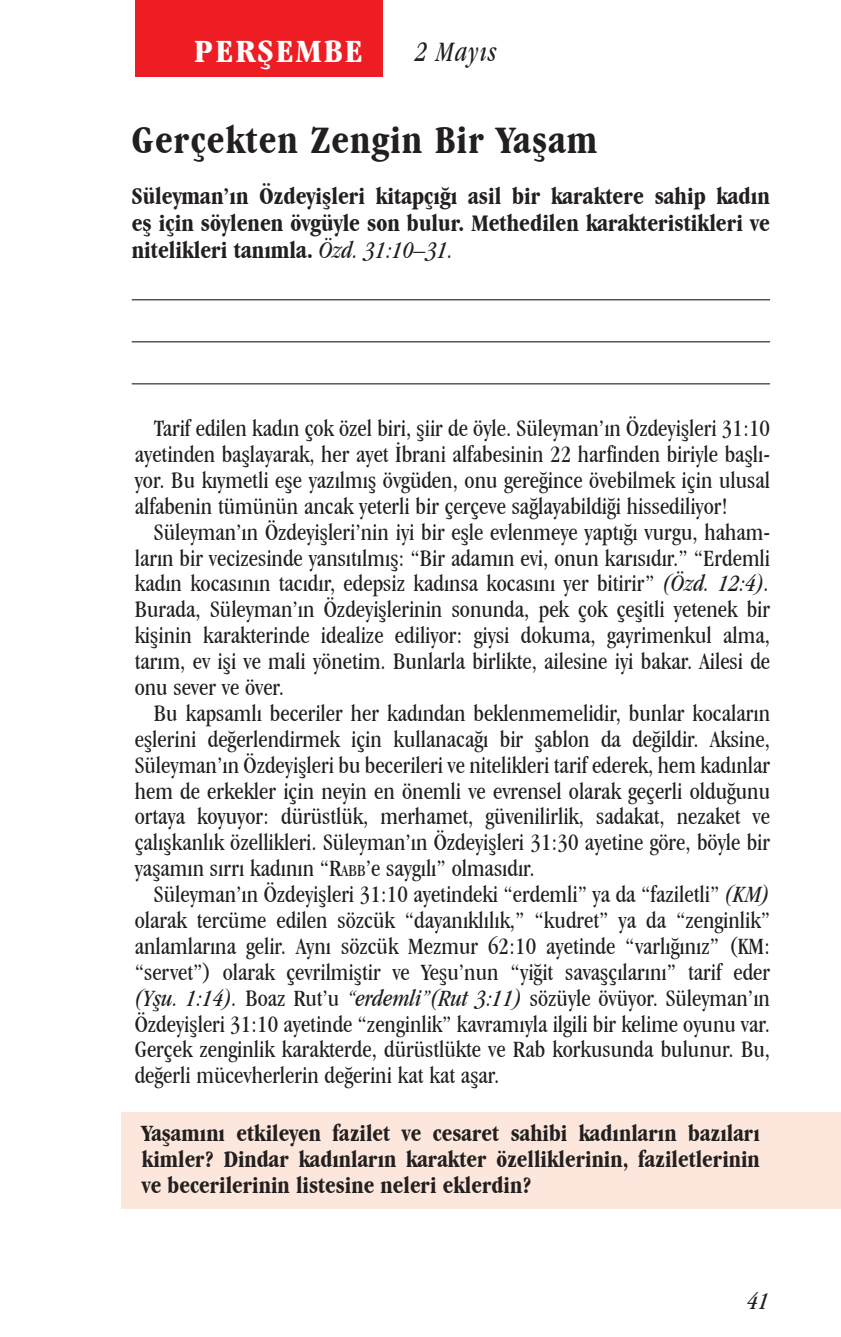
<style>
.page{position:relative;width:841px;height:1337px;background:#fff}
.page>*{position:absolute;margin:0;border:0;box-sizing:border-box;transform-origin:0 0}
.Day_Title{font:700 condensed 40.5px "Garamond IT Cby BT";letter-spacing:.025em;color:#231f20}
.Daily_Header{font:700 condensed 33.75px "Garamond IT Cby BT";letter-spacing:.05em;color:#fff;scale:1.1 1}
.Lesson_Dates{font:italic condensed 29.25px "Garamond IT Cby BT";letter-spacing:.05em;color:#231f20;scale:.9 1}
.Question{font:700 condensed 24.75px/27px "Garamond IT Cby BT";color:#231f20;text-align:justify}
.t1{font:italic condensed 24.75px "Garamond IT Cby BT";color:#231f20}
.Body{font:condensed 24.3px/25.9px "Garamond IT Cby BT";color:#231f20;text-align:justify}
.x-screened_box-text{font:700 condensed 24.3px/25.9px "Garamond IT Cby BT";color:#231f20;text-align:justify}
.s1{font-weight:400;font-style:italic}
.s2{font-style:italic}
.s3{font-style:inherit}
.s4{font-size:17.1px}
</style>
<div class="page">
<div style="left:135px;top:0;width:247px;height:76px;background:#ee1d23"></div>
<div style="left:121px;top:1112px;width:719px;height:97px;background:#fde7dc"></div>
<hr style="left:132px;top:299px;width:638px;height:1px;background:#231f20">
<hr style="left:132px;top:341px;width:638px;height:1px;background:#231f20">
<hr style="left:132px;top:383px;width:638px;height:1px;background:#231f20">
<p class="Daily_Header" style="left:194px;top:31px;width:155px">PERŞEMBE</p>
<p class="Lesson_Dates" style="left:416px;top:35px;width:92px">2 Mayıs</p>
<p class="Day_Title" style="left:132px;top:116px;width:467px">Gerçekten Zengin Bir Yaşam</p>
<p class="Question" style="left:132px;top:182px;width:639px">Süleyman’ın Özdeyişleri kitapçığı asil bir karaktere sahip kadın eş için söylenen övgüyle son bulur. Methedilen karakteristikleri ve nitelikleri tanımla. <span class="s1">Özd. 31:10–31.</span></p>
<p class="Body" style="left:135px;top:415px;width:636px;text-indent:19px">Tarif edilen kadın çok özel biri, şiir de öyle. Süleyman’ın Özdeyişleri 31:10 ayetinden başlayarak, her ayet İbrani alfabesinin 22 harfinden biriyle başlı&shy;yor. Bu kıymetli eşe yazılmış övgüden, onu gereğince övebilmek için ulusal alfabenin tümünün ancak yeterli bir çerçeve sağlayabildiği hissediliyor!</p>
<p class="Body" style="left:135px;top:519px;width:636px;text-indent:19px">Süleyman’ın Özdeyişleri’nin iyi bir eşle evlenmeye yaptığı vurgu, haham&shy;ların bir vecizesinde yansıtılmış: “Bir adamın evi, onun karısıdır.” “Erdemli kadın kocasının tacıdır, edepsiz kadınsa kocasını yer bitirir” <span class="s2">(Özd. 12:4).<br></span>Burada, Süleyman’ın Özdeyişlerinin sonunda, pek çok çeşitli yetenek bir kişinin karakterinde idealize ediliyor: giysi dokuma, gayrimenkul alma, tarım, ev işi ve mali yönetim. Bunlarla birlikte, ailesine iyi bakar. Ailesi de onu sever ve över.</p>
<p class="Body" style="left:135px;top:700px;width:636px;text-indent:19px">Bu kapsamlı beceriler her kadından beklenmemelidir, bunlar kocaların eşlerini değerlendirmek için kullanacağı bir şablon da değildir. Aksine, Süleyman’ın Özdeyişleri bu becerileri ve nitelikleri tarif ederek, hem kadınlar hem de erkekler için neyin en önemli ve evrensel olarak geçerli olduğunu ortaya koyuyor: dürüstlük, merhamet, güvenilirlik, sadakat, nezaket ve çalışkanlık özellikleri. Süleyman’ın Özdeyişleri 31:30 ayetine göre, böyle bir yaşamın sırrı kadının “<span class="s3">R</span><span class="s4">abb</span>’e saygılı” olmasıdır.</p>
<p class="Body" style="left:135px;top:881px;width:636px;text-indent:19px">Süleyman’ın Özdeyişleri 31:10 ayetindeki “erdemli” ya da “faziletli” <span class="s2">(KM) </span>olarak tercüme edilen sözcük “dayanıklılık,” “kudret” ya da “zenginlik” anlamlarına gelir. Aynı sözcük Mezmur 62:10 ayetinde “varlığınız” (KM: “servet”) olarak çevrilmiştir ve Yeşu’nun “yiğit savaşçılarını” tarif eder <span class="s2">(Yşu. 1:14).</span> Boaz Rut’u <span class="s2">“erdemli”(Rut 3:11)</span> sözüyle övüyor. Süleyman’ın Özdeyişleri 31:10 ayetinde “zenginlik” kavramıyla ilgili bir kelime oyunu var.<br>Gerçek zenginlik karakterde, dürüstlükte ve Rab korkusunda bulunur. Bu, değerli mücevherlerin değerini kat kat aşar.</p>
<p class="x-screened_box-text" style="left:142px;top:1120px;width:619px">Yaşamını etkileyen fazilet ve cesaret sahibi kadınların bazıları kimler? Dindar kadınların karakter özelliklerinin, faziletlerinin ve becerilerinin listesine neleri eklerdin?</p>
<p class="t1" style="left:747px;top:1286px;width:23px">41</p>
</div>
